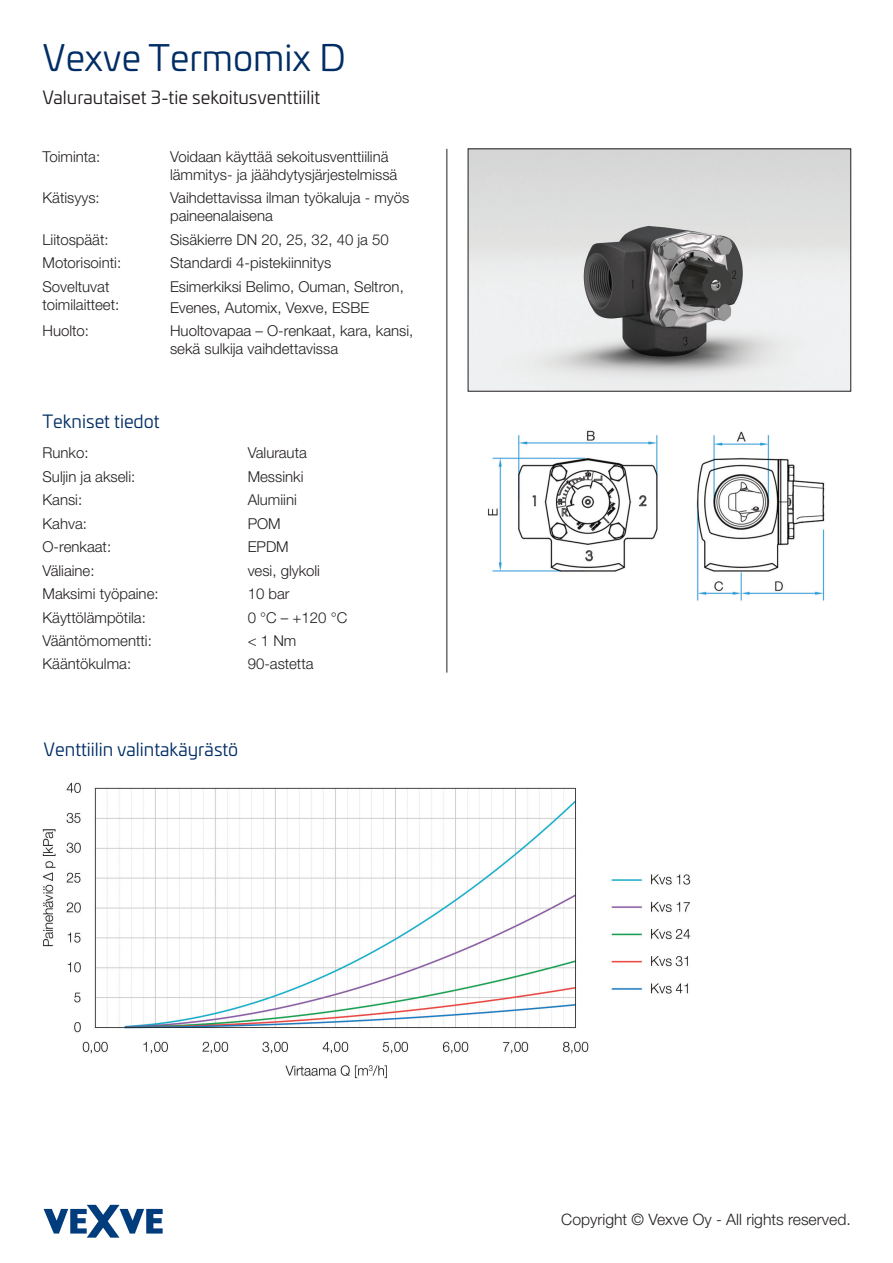
<style>
.page{position:relative;width:893px;height:1263px;background:#fff}
.page>*{position:absolute;margin:0;border:0;box-sizing:border-box;transform-origin:0 0}
.t1{font:36px "Univia Pro";color:#002d66}
.t2{font:18px "Univia Pro";color:#002d66}
.t3{font:18px "Univia Pro";color:#231f20}
.t4{font:300 15.75px "Helvetica Neue LTW1 G";color:#231f20}
.t5{font:300 15px/18px "Helvetica Neue LTW1 G";color:#231f20}
</style>
<div class="page">
<svg style="left:44px;top:1205px;width:119px;height:33px"></svg>
<img style="left:470px;top:151px;width:379px;height:238px">
<hr style="left:446px;top:149px;width:1px;height:524px;background:#231f20">
<img style="left:488px;top:430px;width:337px;height:171px">
<img style="left:42px;top:782px;width:649px;height:297px">
<h1 class="t1" style="left:43px;top:32px;width:305px">Vexve Termomix D</h1>
<p class="t3" style="left:43px;top:84px;width:279px">Valurautaiset 3-tie sekoitusventtiilit</p>
<p class="t5" style="left:43px;top:147px;width:59px">Toiminta:</p>
<p class="t5" style="left:170px;top:147px;width:229px">Voidaan käyttää sekoitusventtiilinä lämmitys- ja jäähdytysjärjestelmissä</p>
<p class="t5" style="left:43px;top:189px;width:59px">Kätisyys:</p>
<p class="t5" style="left:170px;top:189px;width:241px">Vaihdettavissa ilman työkaluja - myös paineenalaisena</p>
<p class="t5" style="left:43px;top:230px;width:68px">Liitospäät:</p>
<p class="t5" style="left:170px;top:230px;width:220px">Sisäkierre DN 20, 25, 32, 40 ja 50</p>
<p class="t5" style="left:43px;top:254px;width:80px">Motorisointi:</p>
<p class="t5" style="left:170px;top:254px;width:163px">Standardi 4-pistekiinnitys</p>
<p class="t5" style="left:43px;top:277px;width:78px">Soveltuvat toimilaitteet:</p>
<p class="t5" style="left:170px;top:276px;width:235px;line-height:21px">Esimerkiksi Belimo, Ouman, Seltron,<br>Evenes, Automix, Vexve, ESBE</p>
<p class="t5" style="left:43px;top:322px;width:48px">Huolto:</p>
<p class="t5" style="left:170px;top:322px;width:245px">Huoltovapaa – O-renkaat, kara, kansi, sekä sulkija vaihdettavissa</p>
<p class="t2" style="left:43px;top:408px;width:119px">Tekniset tiedot</p>
<p class="t5" style="left:43px;top:444px;width:48px">Runko:</p>
<p class="t5" style="left:248px;top:444px;width:61px">Valurauta</p>
<p class="t5" style="left:43px;top:467px;width:94px">Suljin ja akseli:</p>
<p class="t5" style="left:248px;top:467px;width:57px">Messinki</p>
<p class="t5" style="left:43px;top:491px;width:41px">Kansi:</p>
<p class="t5" style="left:248px;top:491px;width:51px">Alumiini</p>
<p class="t5" style="left:43px;top:514px;width:46px">Kahva:</p>
<p class="t5" style="left:248px;top:514px;width:35px">POM</p>
<p class="t5" style="left:43px;top:538px;width:70px">O-renkaat:</p>
<p class="t5" style="left:248px;top:538px;width:43px">EPDM</p>
<p class="t5" style="left:43px;top:561px;width:54px">Väliaine:</p>
<p class="t5" style="left:248px;top:561px;width:74px">vesi, glykoli</p>
<p class="t5" style="left:43px;top:585px;width:118px">Maksimi työpaine:</p>
<p class="t5" style="left:248px;top:585px;width:43px">10 bar</p>
<p class="t5" style="left:43px;top:608px;width:105px">Käyttölämpötila:</p>
<p class="t5" style="left:248px;top:608px;width:101px">0 °C – +120 °C</p>
<p class="t5" style="left:43px;top:631px;width:111px">Vääntömomentti:</p>
<p class="t5" style="left:248px;top:631px;width:50px">&lt; 1 Nm</p>
<p class="t5" style="left:43px;top:655px;width:90px">Kääntökulma:</p>
<p class="t5" style="left:248px;top:655px;width:67px">90-astetta</p>
<p class="t2" style="left:44px;top:736px;width:196px">Venttiilin valintakäyrästö</p>
<p class="t4" style="left:561px;top:1210px;width:291px">Copyright © Vexve Oy - All rights reserved.</p>
</div>
